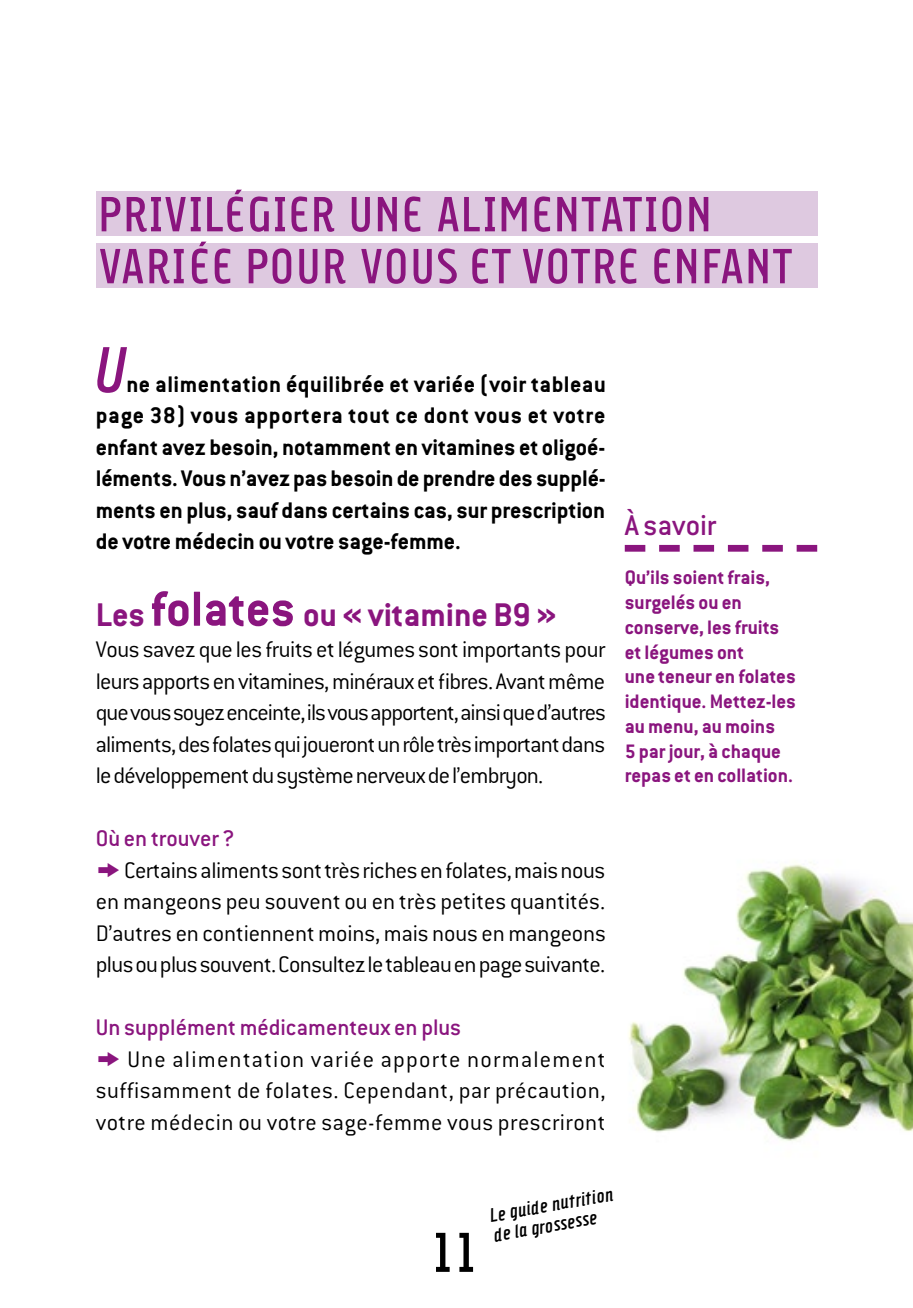
<style>
.page{position:relative;width:913px;height:1308px;background:#fff}
.page>*{position:absolute;margin:0;border:0;box-sizing:border-box;transform-origin:0 0}
.t1{font:italic 67.5px "Hybrid";color:#8a157e}
.t2{font:58.5px "Hybrid";color:#000}
.t3{font:51.52px/52px "Hybrid";letter-spacing:.015em;color:#8a157e}
.t4{font:700 36px "Conduit ITC";color:#8a157e}
.t5{font:500 31.5px "Conduit ITC";color:#8a157e}
.t6{font:300 24.75px/31.5px "Conduit ITC";letter-spacing:-.005em;color:#000;text-align:justify}
.t7{font:700 24.75px/31.5px "Conduit ITC";color:#000;text-align:justify}
.t8{font:300 24.75px/31.5px "Conduit ITC";letter-spacing:.02em;color:#000}
.t9{font:700 21.38px/24.8px "Conduit ITC";color:#8a157e}
.t10{font:italic 20.25px/20.2px "Hybrid";color:#000}
.s1{font-size:54px}
.s2{font-weight:500;color:#8a157e}
.s3{font-family:"Zeal";font-weight:400;font-size:25.88px;color:#8a157e}
</style>
<div class="page">
<img style="left:629px;top:862px;width:283px;height:279px">
<svg style="left:624px;top:545px;width:192px;height:6px"></svg>
<div style="left:96px;top:192px;width:720px;height:44px;background:#dec9e0"></div>
<div style="left:96px;top:243px;width:720px;height:45px;background:#dec9e0"></div>
<h3 class="t3" style="left:99px;top:189px;width:693px">PRIVILÉGIER UNE ALIMENTATION<br>VARIÉE POUR VOUS ET VOTRE ENFANT</h3>
<h1 class="t1" style="left:96px;top:335px;width:35px">U</h1>
<p class="t7" style="left:96px;top:368px;width:511px;text-indent:31px">ne alimentation équilibrée et variée (voir tableau page 38) vous apportera tout ce dont vous et votre enfant avez besoin, notamment en vitamines et oligoé&shy;léments. Vous n’avez pas besoin de prendre des supplé&shy;ments en plus, sauf dans certains cas, sur prescription de votre médecin ou votre sage-femme.</p>
<h3 class="t4" style="left:96px;top:593px;width:462px">Les <span class="s1">folates</span> ou « vitamine B9 »</h3>
<p class="t6" style="left:96px;top:634px;width:511px">Vous savez que les fruits et légumes sont importants pour leurs apports en vitamines, minéraux et fibres. Avant même que vous soyez enceinte, ils vous apportent, ainsi que d’autres aliments, des folates qui joueront un rôle très important dans le développement du système nerveux de l’embryon.</p>
<p class="t6" style="left:96px;top:823px;width:511px;text-align:left"><span class="s2">Où en trouver?<br></span><span class="s3">k</span>Certains aliments sont très riches en folates, mais nous en mangeons peu souvent ou en très petites quantités.<br>D’autres en contiennent moins, mais nous en mangeons plus ou plus souvent. Consultez le tableau en page suivante.</p>
<p class="t8" style="left:96px;top:1012px;width:511px"><span class="s2">Un supplément médicamenteux en plus<br></span><span class="s3">k</span> Une alimentation variée apporte normalement suffisamment de folates. Cependant, par précaution, votre médecin ou votre sage-femme vous prescriront</p>
<p class="t5" style="left:624px;top:507px;width:93px">À savoir</p>
<p class="t9" style="left:624px;top:565px;width:173px">Qu’ils soient frais, surgelés ou en conserve, les fruits et légumes ont<br>une teneur en folates identique. Mettez-les au menu, au moins<br>5 par jour, à chaque repas et en collation.</p>
<h2 class="t2" style="left:433px;top:1222px;width:48px">11</h2>
<p class="t10" style="left:488px;top:1205px;width:127px;rotate:-10deg">Le guide nutrition de la grossesse</p>
</div>
